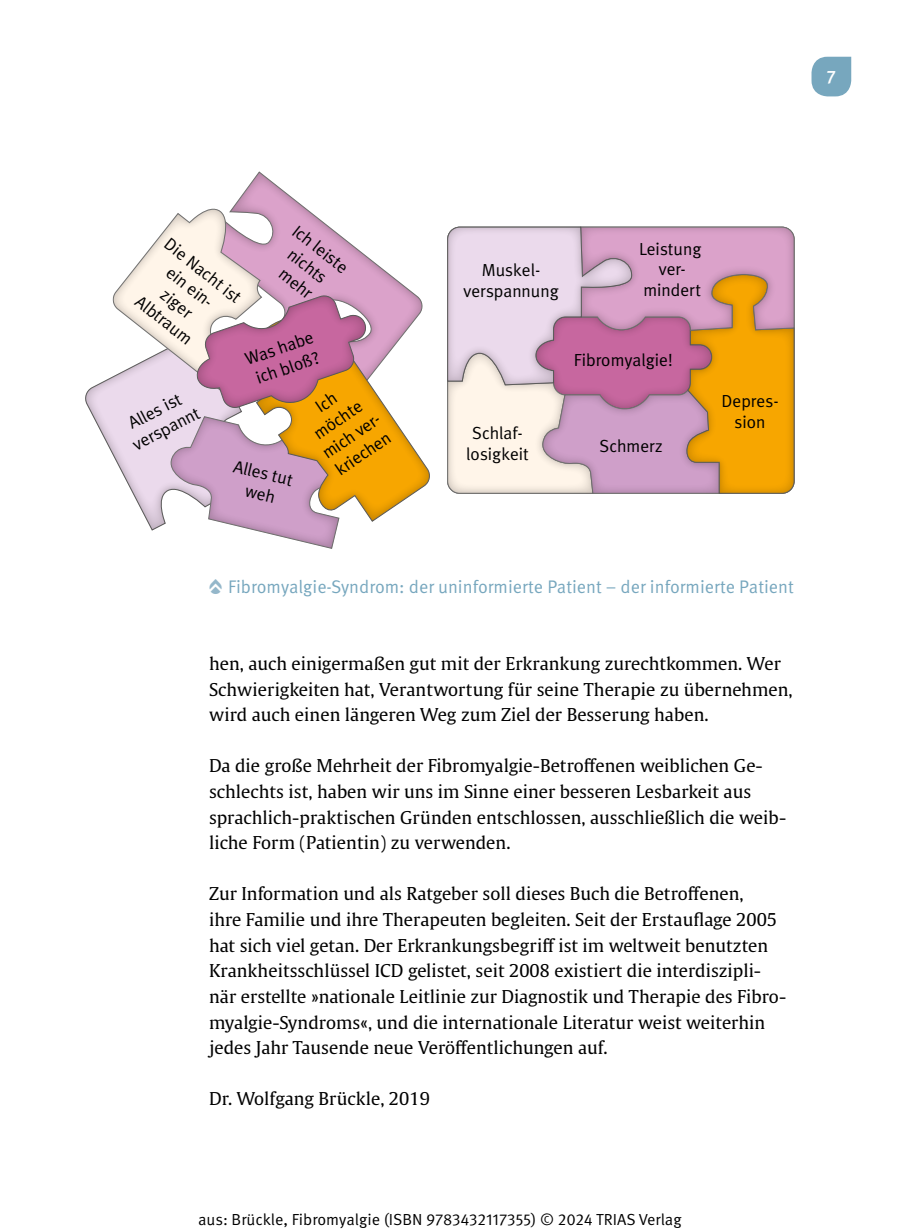
<style>
.page{position:relative;width:908px;height:1231px;background:#fff}
.page>*{position:absolute;margin:0;border:0;box-sizing:border-box;transform-origin:0 0}
.t1{font:18.2px "Meta Pro Norm";color:#77a7be}
.t2{font:500 18.2px "Meta Pro";color:#fff}
.t3{font:17.6px/25.6px "Thieme Gulliver 2011";letter-spacing:.005em;color:#000}
.t4{font:17.4px/21px "Meta Plus Normal";color:#000;text-align:center}
.t5{font:16px "Meta Pro Norm";color:#000}
.s1{font-family:"MVS Buttons 2012";font-size:16.6px;color:#94b7ca}
</style>
<div class="page">
<svg style="left:447px;top:227px;width:347px;height:267px"></svg>
<svg style="left:237px;top:172px;width:61px;height:30px"></svg>
<svg style="left:85px;top:202px;width:345px;height:347px"></svg>
<svg style="left:811px;top:57px;width:39px;height:39px"></svg>
<p class="t2" style="left:826px;top:62px;width:11px">7</p>
<p class="t4" style="left:301px;top:220px;width:67px;rotate:38deg">Ich leiste nichts mehr</p>
<p class="t4" style="left:173px;top:233px;width:94px;rotate:38deg">Die Nacht ist ein ein&shy;ziger<br>Albtraum</p>
<p class="t4" style="left:242px;top:349px;width:73px;text-align:left;rotate:-19deg">W as habe ich bloß?</p>
<p class="t4" style="left:124px;top:414px;width:59px;rotate:-27deg">Alles ist</p>
<p class="t4" style="left:129px;top:435px;width:75px;rotate:-27deg">verspannt</p>
<p class="t4" style="left:236px;top:455px;width:62px;rotate:13deg">Alles tut weh</p>
<p class="t4" style="left:294px;top:410px;width:71px;rotate:-34deg">Ich möchte mich ver&shy;kriechen</p>
<p class="t4" style="left:463px;top:259px;width:97px">Muskel&shy;verspannung</p>
<p class="t4" style="left:639px;top:238px;width:64px">Leistung ver&shy;mindert</p>
<p class="t4" style="left:573px;top:349px;width:100px">Fibromyalgie!</p>
<p class="t4" style="left:466px;top:422px;width:64px">Schlaf&shy;losigkeit</p>
<p class="t4" style="left:599px;top:435px;width:64px">Schmerz</p>
<p class="t4" style="left:721px;top:390px;width:59px">Depres-</p>
<p class="t4" style="left:734px;top:411px;width:32px">sion</p>
<p class="t1" style="left:209px;top:573px;width:586px"><span class="s1">Ô</span> Fibromyalgie-Syndrom: der uninformierte Patient – der informierte Patient</p>
<p class="t3" style="left:209px;top:649px;width:584px">hen, auch einigermaßen gut mit der Erkrankung zurechtkommen. Wer<br>Schwierigkeiten hat, Verantwortung für seine Therapie zu übernehmen, wird auch einen längeren Weg zum Ziel der Besserung haben.</p>
<p class="t3" style="left:209px;top:752px;width:578px">Da die große Mehrheit der Fibromyalgie-Betroffenen weiblichen Ge&shy;schlechts ist, haben wir uns im Sinne einer besseren Lesbarkeit aus sprachlich-praktischen Gründen entschlossen, ausschließlich die weib&shy;liche Form (Patientin) zu verwenden.</p>
<p class="t3" style="left:209px;top:880px;width:577px">Zur Information und als Ratgeber soll dieses Buch die Betroffenen,<br>ihre Familie und ihre Therapeuten begleiten. Seit der Erstauflage 2005 hat sich viel getan. Der Erkrankungsbegriff ist im weltweit benutzten Krankheitsschlüssel ICD gelistet, seit 2008 existiert die interdiszipli&shy;när erstellte »nationale Leitlinie zur Diagnostik und Therapie des Fibro&shy;myalgie-Syndroms«, und die internationale Literatur weist weiterhin jedes Jahr Tausende neue Veröffentlichungen auf.</p>
<p class="t3" style="left:209px;top:1085px;width:222px">Dr. Wolfgang Brückle, 2019</p>
<p class="t5" style="left:198px;top:1207px;width:485px">aus: Brückle, Fibromyalgie (ISBN 9783432117355) © 2024 TRIAS Verlag</p>
</div>
